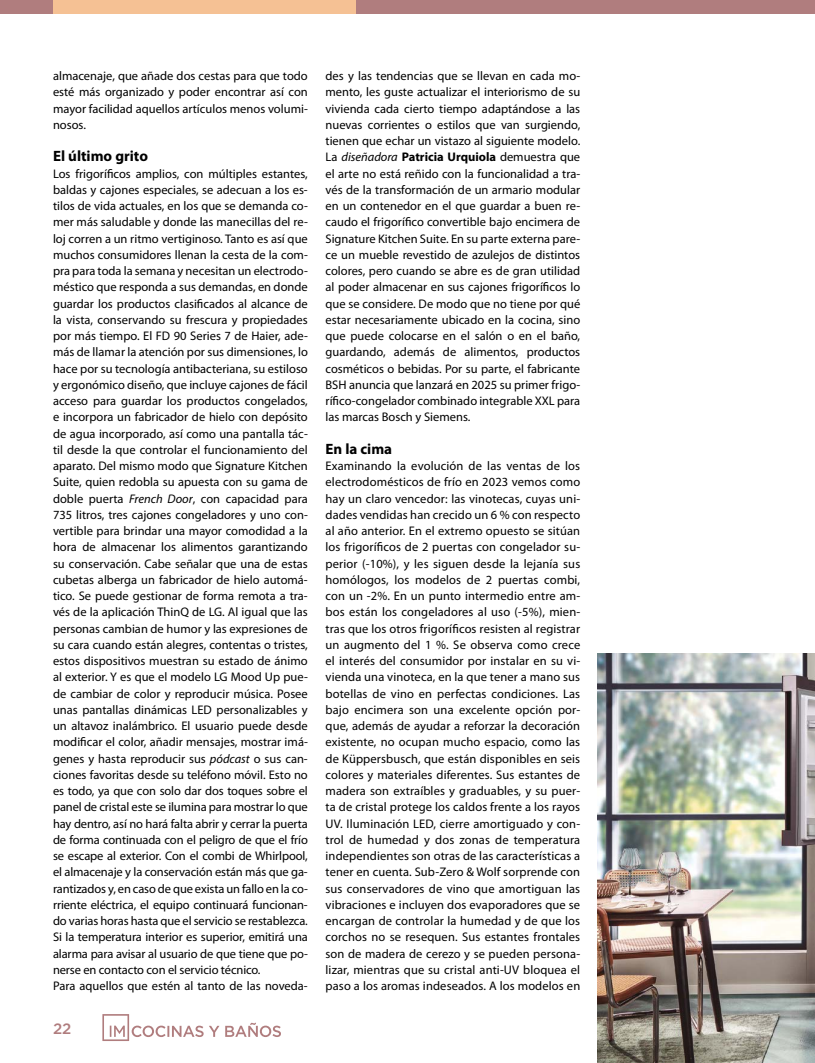
<style>
.page{position:relative;width:815px;height:1063px;background:#fff}
.page>*{position:absolute;margin:0;border:0;box-sizing:border-box;transform-origin:0 0}
.t1{font:700 15px "Myriad Pro";color:#000}
.t2{font:500 15px "Gotham";color:#b07d7e}
.t3{font:12.5px/16.2px "Myriad Pro";color:#000;text-align:justify}
.s1{font-style:italic}
.s2{font-weight:700}
</style>
<div class="page">
<div style="left:0;top:0;width:815px;height:14px;background:#b07d7e"></div>
<div style="left:53px;top:0;width:302px;height:14px;background:#f5c194"></div>
<svg style="left:102px;top:1014px;width:117px;height:27px"></svg>
<svg style="left:225px;top:1023px;width:56px;height:14px"></svg>
<img style="left:598px;top:654px;width:217px;height:409px">
<p class="t3" style="left:53px;top:68px;width:256px">almacenaje, que añade dos cestas para que todo esté más organizado y poder encontrar así con mayor facilidad aquellos artículos menos volumi&shy;nosos.</p>
<p class="t1" style="left:53px;top:147px;width:96px">El último grito</p>
<p class="t3" style="left:53px;top:165px;width:256px;text-align:left">Los frigoríficos amplios, con múltiples estantes, baldas y cajones especiales, se adecuan a los es&shy;tilos de vida actuales, en los que se demanda co&shy;mer más saludable y donde las manecillas del re&shy;loj corren a un ritmo vertiginoso. Tanto es así que muchos consumidores llenan la cesta de la com&shy;pra para toda la semana y necesitan un electrodo&shy;méstico que responda a sus demandas, en donde guardar los productos clasificados al alcance de la vista, conservando su frescura y propiedades por más tiempo. El FD 90 Series 7 de Haier, ade&shy;más de llamar la atención por sus dimensiones, lo hace por su tecnología antibacteriana, su estiloso y ergonómico diseño, que incluye cajones de fácil acceso para guardar los productos congelados, e incorpora un fabricador de hielo con depósito de agua incorporado, así como una pantalla tác&shy;til desde la que controlar el funcionamiento del aparato. Del mismo modo que Signature Kitchen Suite, quien redobla su apuesta con su gama de doble puerta <span class="s1">French Door</span>, con capacidad para 735 litros, tres cajones congeladores y uno con&shy;vertible para brindar una mayor comodidad a la hora de almacenar los alimentos garantizando su conservación. Cabe señalar que una de estas cubetas alberga un fabricador de hielo automá&shy;tico. Se puede gestionar de forma remota a tra&shy;vés de la aplicación ThinQ de LG. Al igual que las personas cambian de humor y las expresiones de su cara cuando están alegres, contentas o tristes, estos dispositivos muestran su estado de ánimo al exterior. Y es que el modelo LG Mood Up pue&shy;de cambiar de color y reproducir música. Posee unas pantallas dinámicas LED personalizables y un altavoz inalámbrico. El usuario puede desde modificar el color, añadir mensajes, mostrar imá&shy;genes y hasta reproducir sus <span class="s1">pódcast</span> o sus can&shy;ciones favoritas desde su teléfono móvil. Esto no es todo, ya que con solo dar dos toques sobre el panel de cristal este se ilumina para mostrar lo que hay dentro, así no hará falta abrir y cerrar la puerta de forma continuada con el peligro de que el frío se escape al exterior. Con el combi de Whirlpool, el almacenaje y la conservación están más que ga&shy;rantizados y, en caso de que exista un fallo en la co&shy;rriente eléctrica, el equipo continuará funcionan&shy;do varias horas hasta que el servicio se restablezca.<br>Si la temperatura interior es superior, emitirá una alarma para avisar al usuario de que tiene que po&shy;nerse en contacto con el servicio técnico.<br>Para aquellos que estén al tanto de las noveda-</p>
<p class="t2" style="left:53px;top:1018px;width:20px">22</p>
<p class="t3" style="left:326px;top:68px;width:256px">des y las tendencias que se llevan en cada mo&shy;mento, les guste actualizar el interiorismo de su vivienda cada cierto tiempo adaptándose a las nuevas corrientes o estilos que van surgiendo, tienen que echar un vistazo al siguiente modelo.<br>La <span class="s1">diseñadora</span> <span class="s2">Patricia Urquiola</span> demuestra que el arte no está reñido con la funcionalidad a tra&shy;vés de la transformación de un armario modular en un contenedor en el que guardar a buen re&shy;caudo el frigorífico convertible bajo encimera de Signature Kitchen Suite. En su parte externa pare&shy;ce un mueble revestido de azulejos de distintos colores, pero cuando se abre es de gran utilidad al poder almacenar en sus cajones frigoríficos lo que se considere. De modo que no tiene por qué estar necesariamente ubicado en la cocina, sino que puede colocarse en el salón o en el baño, guardando, además de alimentos, productos cosméticos o bebidas. Por su parte, el fabricante BSH anuncia que lanzará en 2025 su primer frigo&shy;rífico-congelador combinado integrable XXL para las marcas Bosch y Siemens.</p>
<p class="t1" style="left:326px;top:439px;width:68px">En la cima</p>
<p class="t3" style="left:326px;top:458px;width:256px">Examinando la evolución de las ventas de los electrodomésticos de frío en 2023 vemos como hay un claro vencedor: las vinotecas, cuyas uni&shy;dades vendidas han crecido un 6 % con respecto al año anterior. En el extremo opuesto se sitúan los frigoríficos de 2 puertas con congelador su&shy;perior (-10%), y les siguen desde la lejanía sus homólogos, los modelos de 2 puertas combi, con un -2%. En un punto intermedio entre am&shy;bos están los congeladores al uso (-5%), mien&shy;tras que los otros frigoríficos resisten al registrar un augmento del 1 %. Se observa como crece el interés del consumidor por instalar en su vi&shy;vienda una vinoteca, en la que tener a mano sus botellas de vino en perfectas condiciones. Las bajo encimera son una excelente opción por&shy;que, además de ayudar a reforzar la decoración existente, no ocupan mucho espacio, como las de Küppersbusch, que están disponibles en seis colores y materiales diferentes. Sus estantes de madera son extraíbles y graduables, y su puer&shy;ta de cristal protege los caldos frente a los rayos UV. Iluminación LED, cierre amortiguado y con&shy;trol de humedad y dos zonas de temperatura independientes son otras de las características a tener en cuenta. Sub-Zero &amp; Wolf sorprende con sus conservadores de vino que amortiguan las vibraciones e incluyen dos evaporadores que se encargan de controlar la humedad y de que los corchos no se resequen. Sus estantes frontales son de madera de cerezo y se pueden persona&shy;lizar, mientras que su cristal anti-UV bloquea el paso a los aromas indeseados. A los modelos en</p>
</div>
